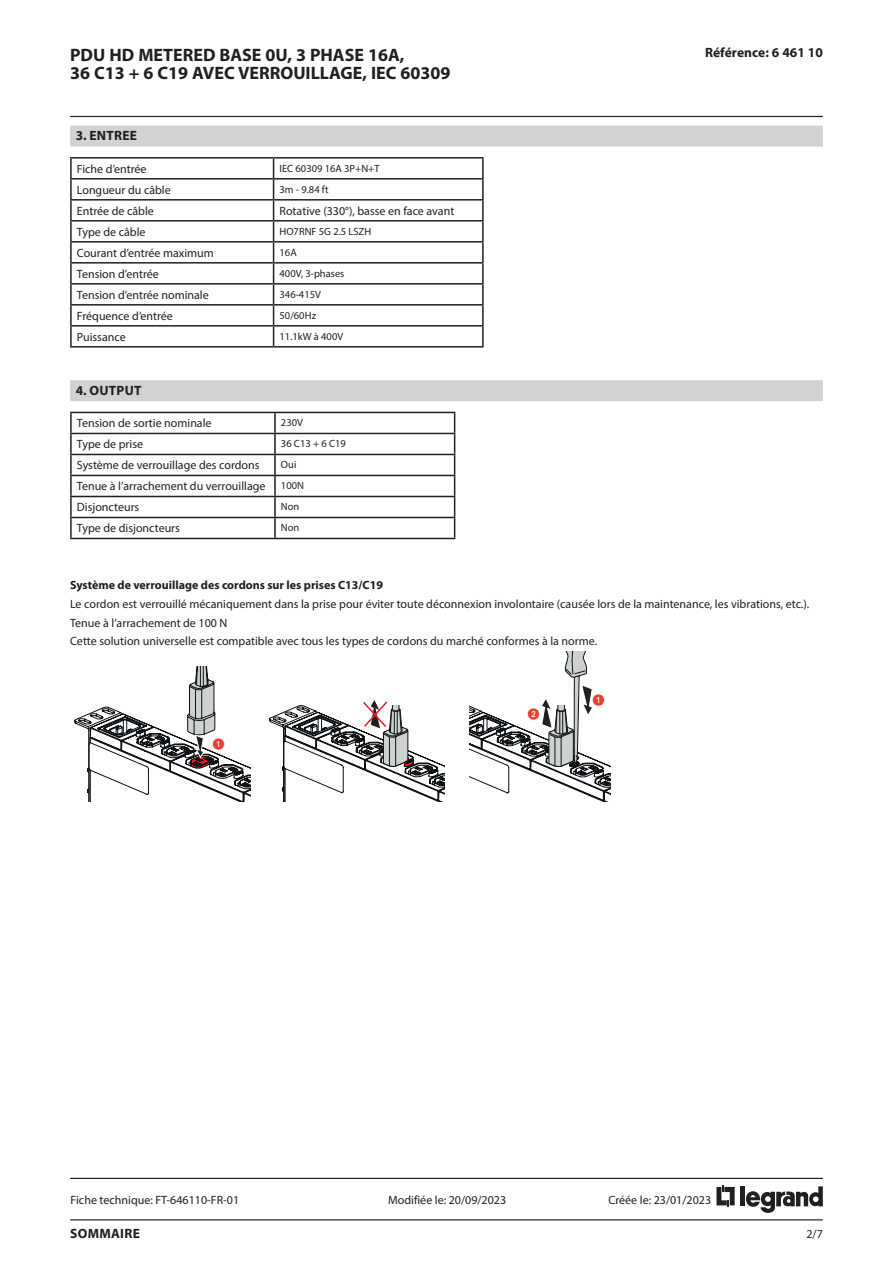
<style>
.page{position:relative;width:893px;height:1263px;background:#fff}
.page>*{position:absolute;margin:0;border:0;box-sizing:border-box;transform-origin:0 0}
.t1{font:700 18px/18px "Myriad Pro";color:#231f20}
.t2{font:700 13.5px "Myriad Pro";letter-spacing:.02em;color:#231f20}
.t3{font:700 13.5px "Myriad Pro";color:#231f20}
.Texte_courant{font:12px "Myriad Pro";color:#231f20}
.Texte_courant-2{font:700 12px "Myriad Pro";color:#231f20}
.t4{font:11.7px "European Pi One";color:#ec3f33}
.Texte_courant-3{font:10.5px "Myriad Pro";color:#231f20}
</style>
<div class="page">
<hr style="left:70px;top:1219px;width:753px;height:1px;background:#231f20">
<hr style="left:70px;top:1178px;width:753px;height:1px;background:#231f20">
<hr style="left:70px;top:116px;width:753px;height:1px;background:#231f20">
<svg style="left:716px;top:1185px;width:19px;height:22px"></svg>
<hr style="left:741px;top:1186px;width:4px;height:20px;background:#231f20">
<svg style="left:746px;top:1186px;width:77px;height:27px"></svg>
<div style="left:70px;top:126px;width:753px;height:21px;background:#d1d2d4"></div>
<div style="left:70px;top:380px;width:753px;height:21px;background:#d1d2d4"></div>
<hr style="left:70px;top:157px;width:204px;height:2px;background:#231f20">
<hr style="left:274px;top:157px;width:210px;height:2px;background:#231f20">
<hr style="left:70px;top:178px;width:204px;height:2px;background:#231f20">
<hr style="left:274px;top:178px;width:210px;height:2px;background:#231f20">
<hr style="left:70px;top:199px;width:204px;height:2px;background:#231f20">
<hr style="left:274px;top:199px;width:210px;height:2px;background:#231f20">
<hr style="left:70px;top:220px;width:204px;height:2px;background:#231f20">
<hr style="left:274px;top:220px;width:210px;height:2px;background:#231f20">
<hr style="left:70px;top:241px;width:204px;height:2px;background:#231f20">
<hr style="left:274px;top:241px;width:210px;height:2px;background:#231f20">
<hr style="left:70px;top:262px;width:204px;height:2px;background:#231f20">
<hr style="left:274px;top:262px;width:210px;height:2px;background:#231f20">
<hr style="left:70px;top:283px;width:204px;height:2px;background:#231f20">
<hr style="left:70px;top:304px;width:204px;height:2px;background:#231f20">
<hr style="left:70px;top:325px;width:204px;height:2px;background:#231f20">
<svg style="left:70px;top:159px;width:2px;height:187px"></svg>
<hr style="left:274px;top:325px;width:210px;height:2px;background:#231f20">
<svg style="left:273px;top:159px;width:1px;height:187px"></svg>
<hr style="left:70px;top:346px;width:204px;height:2px;background:#231f20">
<hr style="left:274px;top:346px;width:210px;height:2px;background:#231f20">
<hr style="left:274px;top:283px;width:210px;height:2px;background:#231f20">
<svg style="left:482px;top:159px;width:2px;height:187px"></svg>
<hr style="left:274px;top:304px;width:210px;height:2px;background:#231f20">
<hr style="left:70px;top:412px;width:205px;height:1px;background:#231f20">
<hr style="left:70px;top:413px;width:2px;height:20px;background:#231f20">
<hr style="left:275px;top:412px;width:180px;height:1px;background:#231f20">
<hr style="left:274px;top:413px;width:2px;height:20px;background:#231f20">
<hr style="left:70px;top:433px;width:205px;height:1px;background:#231f20">
<hr style="left:70px;top:434px;width:2px;height:20px;background:#231f20">
<hr style="left:275px;top:433px;width:180px;height:1px;background:#231f20">
<hr style="left:274px;top:434px;width:2px;height:20px;background:#231f20">
<hr style="left:70px;top:454px;width:205px;height:1px;background:#231f20">
<hr style="left:70px;top:455px;width:2px;height:20px;background:#231f20">
<hr style="left:275px;top:454px;width:180px;height:1px;background:#231f20">
<hr style="left:274px;top:455px;width:2px;height:20px;background:#231f20">
<hr style="left:70px;top:475px;width:205px;height:1px;background:#231f20">
<hr style="left:70px;top:476px;width:2px;height:20px;background:#231f20">
<hr style="left:275px;top:475px;width:180px;height:1px;background:#231f20">
<hr style="left:274px;top:476px;width:2px;height:20px;background:#231f20">
<hr style="left:70px;top:496px;width:205px;height:1px;background:#231f20">
<hr style="left:70px;top:497px;width:2px;height:20px;background:#231f20">
<hr style="left:275px;top:496px;width:180px;height:1px;background:#231f20">
<hr style="left:274px;top:497px;width:2px;height:20px;background:#231f20">
<hr style="left:70px;top:517px;width:205px;height:1px;background:#231f20">
<hr style="left:70px;top:518px;width:2px;height:20px;background:#231f20">
<hr style="left:275px;top:517px;width:180px;height:1px;background:#231f20">
<hr style="left:274px;top:518px;width:2px;height:20px;background:#231f20">
<svg style="left:454px;top:413px;width:1px;height:125px"></svg>
<hr style="left:70px;top:538px;width:205px;height:1px;background:#231f20">
<hr style="left:275px;top:538px;width:180px;height:1px;background:#231f20">
<svg style="left:74px;top:666px;width:176px;height:135px"></svg>
<svg style="left:269px;top:700px;width:176px;height:101px"></svg>
<svg style="left:469px;top:652px;width:142px;height:149px"></svg>
<h1 class="t1" style="left:70px;top:45px;width:382px">PDU HD METERED BASE 0U, 3 PHASE 16A,<br>36 C13 + 6 C19 AVEC VERROUILLAGE, IEC 60309</h1>
<p class="t3" style="left:705px;top:44px;width:119px">Référence: 6 461 10</p>
<p class="t2" style="left:76px;top:127px;width:63px">3. ENTREE</p>
<p class="Texte_courant" style="left:77px;top:161px;width:71px">Fiche d’entrée</p>
<p class="Texte_courant-3" style="left:280px;top:162px;width:102px">IEC 60309 16A 3P+N+T</p>
<p class="Texte_courant" style="left:77px;top:182px;width:95px">Longueur du câble</p>
<p class="Texte_courant-3" style="left:280px;top:183px;width:51px">3m - 9.84 ft</p>
<p class="Texte_courant" style="left:77px;top:203px;width:79px">Entrée de câble</p>
<p class="Texte_courant" style="left:280px;top:203px;width:176px">Rotative (330°), basse en face avant</p>
<p class="Texte_courant" style="left:77px;top:224px;width:70px">Type de câble</p>
<p class="Texte_courant-3" style="left:280px;top:225px;width:93px">HO7RNF 5G 2.5 LSZH</p>
<p class="Texte_courant" style="left:77px;top:245px;width:138px">Courant d’entrée maximum</p>
<p class="Texte_courant-3" style="left:280px;top:246px;width:19px">16A</p>
<p class="Texte_courant" style="left:77px;top:266px;width:83px">Tension d’entrée</p>
<p class="Texte_courant-3" style="left:280px;top:267px;width:66px">400V, 3-phases</p>
<p class="Texte_courant" style="left:77px;top:287px;width:133px">Tension d’entrée nominale</p>
<p class="Texte_courant-3" style="left:280px;top:288px;width:43px">346-415V</p>
<p class="Texte_courant" style="left:77px;top:308px;width:98px">Fréquence d’entrée</p>
<p class="Texte_courant-3" style="left:280px;top:309px;width:38px">50/60Hz</p>
<p class="Texte_courant" style="left:77px;top:329px;width:50px">Puissance</p>
<p class="Texte_courant-3" style="left:280px;top:330px;width:65px">11.1kW à 400V</p>
<p class="t2" style="left:76px;top:382px;width:67px">4. OUTPUT</p>
<p class="Texte_courant" style="left:77px;top:416px;width:136px">Tension de sortie nominale</p>
<p class="Texte_courant-3" style="left:281px;top:416px;width:24px">230V</p>
<p class="Texte_courant" style="left:77px;top:437px;width:68px">Type de prise</p>
<p class="Texte_courant-3" style="left:281px;top:437px;width:67px">36 C13 + 6 C19</p>
<p class="Texte_courant" style="left:77px;top:458px;width:184px">Système de verrouillage des cordons</p>
<p class="Texte_courant-3" style="left:281px;top:458px;width:17px">Oui</p>
<p class="Texte_courant" style="left:77px;top:479px;width:190px">Tenue à l’arrachement du verrouillage</p>
<p class="Texte_courant-3" style="left:281px;top:479px;width:25px">100N</p>
<p class="Texte_courant" style="left:77px;top:500px;width:64px">Disjoncteurs</p>
<p class="Texte_courant-3" style="left:281px;top:500px;width:20px">Non</p>
<p class="Texte_courant" style="left:77px;top:521px;width:105px">Type de disjoncteurs</p>
<p class="Texte_courant-3" style="left:281px;top:521px;width:20px">Non</p>
<p class="Texte_courant-2" style="left:70px;top:577px;width:314px">Système de verrouillage des cordons sur les prises C13/C19</p>
<p class="Texte_courant" style="left:70px;top:596px;width:741px">Le cordon est verrouillé mécaniquement dans la prise pour éviter toute déconnexion involontaire (causée lors de la maintenance, les vibrations, etc.).</p>
<p class="Texte_courant" style="left:70px;top:615px;width:159px">Tenue à l’arrachement de 100 N</p>
<p class="Texte_courant" style="left:70px;top:634px;width:528px">Cette solution universelle est compatible avec tous les types de cordons du marché conformes à la norme.</p>
<p class="t4" style="left:213px;top:737px;width:13px">1</p>
<p class="t4" style="left:528px;top:708px;width:13px">2</p>
<p class="t4" style="left:593px;top:694px;width:13px">1</p>
<p class="Texte_courant" style="left:71px;top:1192px;width:170px">Fiche technique: FT-646110-FR-01</p>
<p class="Texte_courant" style="left:388px;top:1192px;width:120px">Modifiée le: 20/09/2023</p>
<p class="Texte_courant" style="left:608px;top:1192px;width:104px">Créée le: 23/01/2023</p>
<p class="t2" style="left:70px;top:1224px;width:71px">SOMMAIRE</p>
<p class="Texte_courant" style="left:806px;top:1226px;width:18px">2/7</p>
</div>
